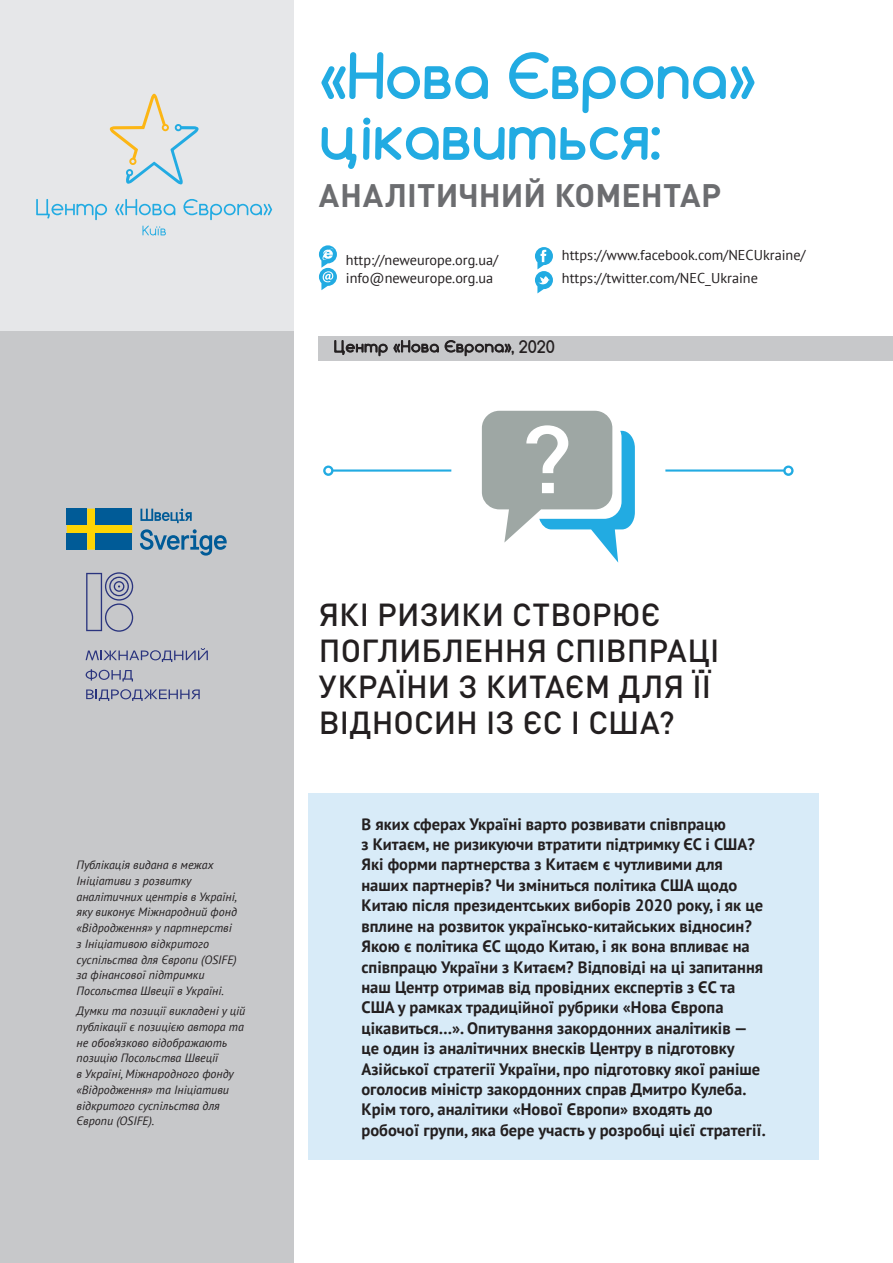
<style>
.page{position:relative;width:893px;height:1263px;background:#fff}
.page>*{position:absolute;margin:0;border:0;box-sizing:border-box;transform-origin:0 0}
.t1{font:700 60px/60.8px "Comfortaa";color:#22abe2}
.Подгаз_серый{font:700 32.25px "DIN Pro";color:#6c6d70}
.Заголовок{font:500 31.5px/36px "DIN Pro";color:#231f20}
.основной_текст{font:700 16.5px/20.4px "PT Sans";color:#231f20}
.t2{font:700 16.5px "Comfortaa";color:#231f20}
.основной_текст-2{font:14.25px "PT Sans";color:#231f20}
.footnote_text{font:italic 12px/15.8px "PT Sans";color:#231f20}
</style>
<div class="page">
<div style="left:308px;top:793px;width:511px;height:367px;background:#d8ebf8"></div>
<div style="left:0;top:0;width:293px;height:332px;background:#e6e7e9"></div>
<div style="left:0;top:332px;width:293px;height:931px;background:#c7c8ca"></div>
<div style="left:319px;top:336px;width:574px;height:24px;background:#c7c8ca"></div>
<svg style="left:319px;top:245px;width:18px;height:45px"></svg>
<svg style="left:334px;top:340px;width:105px;height:16px"></svg>
<svg style="left:445px;top:340px;width:66px;height:16px"></svg>
<svg style="left:109px;top:93px;width:90px;height:92px"></svg>
<svg style="left:142px;top:226px;width:24px;height:9px"></svg>
<svg style="left:36px;top:199px;width:71px;height:21px"></svg>
<svg style="left:115px;top:199px;width:60px;height:16px"></svg>
<svg style="left:183px;top:199px;width:89px;height:21px"></svg>
<svg style="left:535px;top:247px;width:18px;height:46px"></svg>
<svg style="left:140px;top:529px;width:87px;height:27px"></svg>
<svg style="left:67px;top:509px;width:65px;height:41px"></svg>
<div style="left:67px;top:509px;width:20px;height:16px;background:#005b97"></div>
<div style="left:95px;top:509px;width:37px;height:16px;background:#005b97"></div>
<div style="left:67px;top:533px;width:20px;height:17px;background:#005b97"></div>
<div style="left:95px;top:533px;width:37px;height:17px;background:#005b97"></div>
<svg style="left:140px;top:509px;width:52px;height:14px"></svg>
<svg style="left:86px;top:648px;width:122px;height:14px"></svg>
<svg style="left:86px;top:669px;width:47px;height:12px"></svg>
<svg style="left:86px;top:689px;width:114px;height:12px"></svg>
<svg style="left:86px;top:572px;width:47px;height:60px"></svg>
<svg style="left:482px;top:411px;width:153px;height:152px"></svg>
<svg style="left:665px;top:465px;width:129px;height:11px"></svg>
<svg style="left:323px;top:465px;width:128px;height:11px"></svg>
<p class="t1" style="left:319px;top:45px;width:440px">«Нова Європа» цікавиться:</p>
<p class="Подгаз_серый" style="left:319px;top:174px;width:404px">АНАЛІТИЧНИЙ КОМЕНТАР</p>
<p class="основной_текст-2" style="left:346px;top:251px;width:154px">http://neweurope.org.ua/</p>
<p class="основной_текст-2" style="left:346px;top:269px;width:149px">info@neweurope.org.ua</p>
<p class="основной_текст-2" style="left:562px;top:246px;width:245px">https://www.facebook.com/NECUkraine/</p>
<p class="основной_текст-2" style="left:562px;top:269px;width:197px">https://twitter.com/NEC_Ukraine</p>
<p class="t2" style="left:511px;top:336px;width:45px">, 2020</p>
<p class="footnote_text" style="left:77px;top:857px;width:162px">Публікація видана в межах<br>Ініціативи з розвитку аналітичних центрів в Україні, яку виконує Міжнародний фонд «Відродження» у партнерстві з Ініціативою відкритого суспільства для Європи (OSIFE) за фінансової підтримки<br>Посольства Швеції в Україні.</p>
<p class="footnote_text" style="left:77px;top:1003px;width:170px">Думки та позиції викладені у цій публікації є позицією автора та не обов’язково відображають позицію Посольства Швеції<br>в Україні, Міжнародного фонду «Відродження» та Ініціативи відкритого суспільства для<br>Європи (OSIFE).</p>
<p class="Заголовок" style="left:319px;top:595px;width:402px">ЯКІ РИЗИКИ СТВОРЮЄ<br>ПОГЛИБЛЕННЯ СПІВПРАЦІ<br>УКРАЇНИ З КИТАЄМ ДЛЯ ЇЇ<br>ВІДНОСИН ІЗ ЄС І США?</p>
<p class="основной_текст" style="left:361px;top:813px;width:406px">В яких сферах Україні варто розвивати співпрацю<br>з Китаєм, не ризикуючи втратити підтримку ЄС і США?<br>Які форми партнерства з Китаєм є чутливими для наших партнерів? Чи зміниться політика США щодо Китаю після президентських виборів 2020 року, і як це вплине на розвиток українсько-китайських відносин?<br>Якою є політика ЄС щодо Китаю, і як вона впливає на співпрацю України з Китаєм? Відповіді на ці запитання наш Центр отримав від провідних експертів з ЄС та США у рамках традиційної рубрики «Нова Європа цікавиться…». Опитування закордонних аналітиків — це один із аналітичних внесків Центру в підготовку Азійської стратегії України, про підготовку якої раніше оголосив міністр закордонних справ Дмитро Кулеба.<br>Крім того, аналітики «Нової Європи» входять до робочої групи, яка бере участь у розробці цієї стратегії.</p>
</div>
